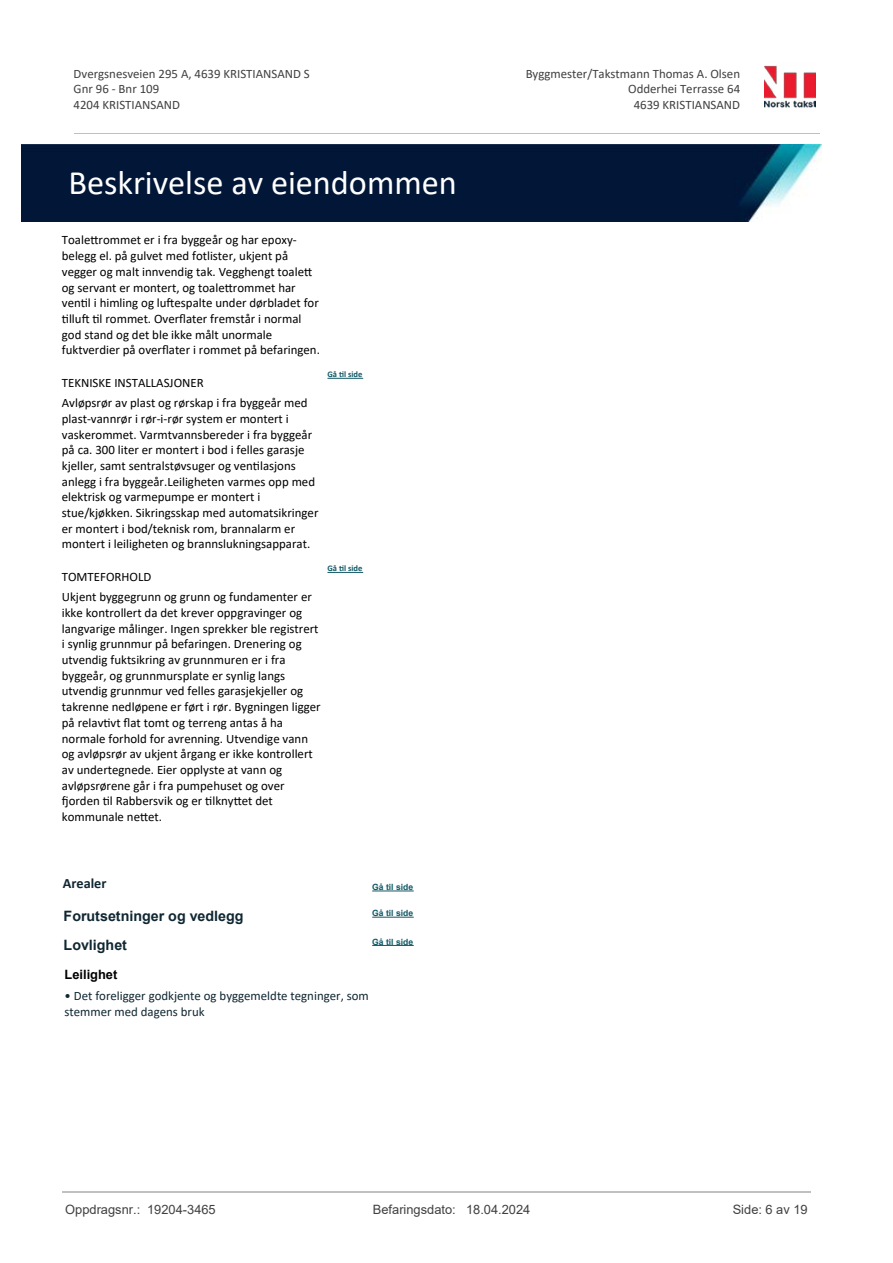
<style>
.page{position:relative;width:893px;height:1263px;background:#fff}
.page>*{position:absolute;margin:0;border:0;box-sizing:border-box;transform-origin:0 0}
.t1{font:34.35px "Calibri";color:#fff}
.t2{font:700 14.25px/28.2px "Arial";color:#102732}
.t3{font:700 14.25px "Calibri";color:#102732}
.t4{font:12.9px/15.8px "Calibri";color:#000}
.t5{font:12.9px/15.8px "Calibri";color:#404040}
.t6{font:12.9px/15.8px "Calibri";color:#102732}
.t7{font:12.9px "Arial";color:#404040}
.t8{font:700 12.9px "Arial";color:#000}
.t9{font:700 8.55px "Arial";color:#115965}
.t10{font:700 8.55px "Calibri";color:#115965}
</style>
<div class="page">
<hr style="left:372px;top:890px;width:42px;height:1px;background:#115965">
<hr style="left:327px;top:378px;width:36px;height:1px;background:#115965">
<hr style="left:327px;top:572px;width:36px;height:1px;background:#115965">
<hr style="left:372px;top:945px;width:42px;height:1px;background:#115965">
<hr style="left:372px;top:917px;width:42px;height:1px;background:#115965">
<img style="left:765px;top:65px;width:50px;height:43px">
<hr style="left:74px;top:133px;width:745px;height:1px;background:#c0c0c0">
<img style="left:21px;top:144px;width:801px;height:77px">
<hr style="left:62px;top:1191px;width:749px;height:2px;background:#c0c0c0">
<p class="t5" style="left:74px;top:65px;width:238px">Dvergsnesveien 295 A, 4639 KRISTIANSAND S<br>Gnr 96 - Bnr 109<br>4204 KRISTIANSAND</p>
<p class="t5" style="left:526px;top:65px;width:216px">Byggmester/Takstmann Thomas A. Olsen</p>
<p class="t5" style="left:628px;top:81px;width:113px">Odderhei Terrasse 64</p>
<p class="t5" style="left:634px;top:96px;width:108px">4639 KRISTIANSAND</p>
<h1 class="t1" style="left:68px;top:159px;width:390px">Beskrivelse av eiendommen</h1>
<p class="t4" style="left:62px;top:232px;width:260px">Toale琀琀rommet er i fra byggeår og har epoxy&shy;belegg el. på gulvet med fotlister, ukjent på vegger og malt innvendig tak. Vegghengt toale琀琀og servant er montert, og toale琀琀rommet har<br>ven琀椀l i himling og lu昀琀espalte under dørbladet for琀椀llu昀琀 琀椀l rommet. Over昀氀ater fremstår i normal god stand og det ble ikke målt unormale fuktverdier på over昀氀ater i rommet på befaringen.</p>
<p class="t4" style="left:62px;top:375px;width:143px">TEKNISKE INSTALLASJONER</p>
<p class="t4" style="left:62px;top:395px;width:258px">Avløpsrør av plast og rørskap i fra byggeår med plast-vannrør i rør-i-rør system er montert i vaskerommet. Varmtvannsbereder i fra byggeår på ca. 300 liter er montert i bod i felles garasje kjeller, samt sentralstøvsuger og ven琀椀lasjons anlegg i fra byggeår.Leiligheten varmes opp med elektrisk og varmepumpe er montert i stue/kjøkken. Sikringsskap med automatsikringer er montert i bod/teknisk rom, brannalarm er montert i leiligheten og brannslukningsapparat.</p>
<p class="t4" style="left:62px;top:569px;width:91px">TOMTEFORHOLD</p>
<p class="t10" style="left:327px;top:368px;width:37px">Gå 琀椀l side</p>
<p class="t10" style="left:327px;top:562px;width:37px">Gå 琀椀l side</p>
<p class="t4" style="left:62px;top:589px;width:260px">Ukjent byggegrunn og grunn og fundamenter er ikke kontrollert da det krever oppgravinger og langvarige målinger. Ingen sprekker ble registrert i synlig grunnmur på befaringen. Drenering og utvendig fuktsikring av grunnmuren er i fra byggeår, og grunnmursplate er synlig langs utvendig grunnmur ved felles garasjekjeller og takrenne nedløpene er ført i rør. Bygningen ligger på relav琀椀vt 昀氀at tomt og terreng antas å ha normale forhold for avrenning. Utvendige vann og avløpsrør av ukjent årgang er ikke kontrollert av undertegnede. Eier opplyste at vann og avløpsrørene går i fra pumpehuset og over<br>昀樀orden 琀椀l Rabbersvik og er 琀椀lkny琀琀et det kommunale ne琀琀et.</p>
<p class="t3" style="left:63px;top:873px;width:45px">Arealer</p>
<p class="t9" style="left:372px;top:881px;width:42px">Gå til side</p>
<p class="t9" style="left:372px;top:907px;width:42px">Gå til side</p>
<p class="t2" style="left:64px;top:902px;width:181px">Forutsetninger og vedlegg<br>Lovlighet</p>
<p class="t8" style="left:65px;top:966px;width:54px">Leilighet</p>
<p class="t6" style="left:65px;top:988px;width:306px">• Det foreligger godkjente og byggemeldte tegninger, som stemmer med dagens bruk</p>
<p class="t9" style="left:372px;top:935px;width:42px">Gå til side</p>
<p class="t7" style="left:65px;top:1200px;width:152px">Oppdragsnr.: 19204-3465</p>
<p class="t7" style="left:373px;top:1200px;width:159px">Befaringsdato: 18.04.2024</p>
<p class="t7" style="left:733px;top:1200px;width:76px">Side: 6 av 19</p>
</div>
